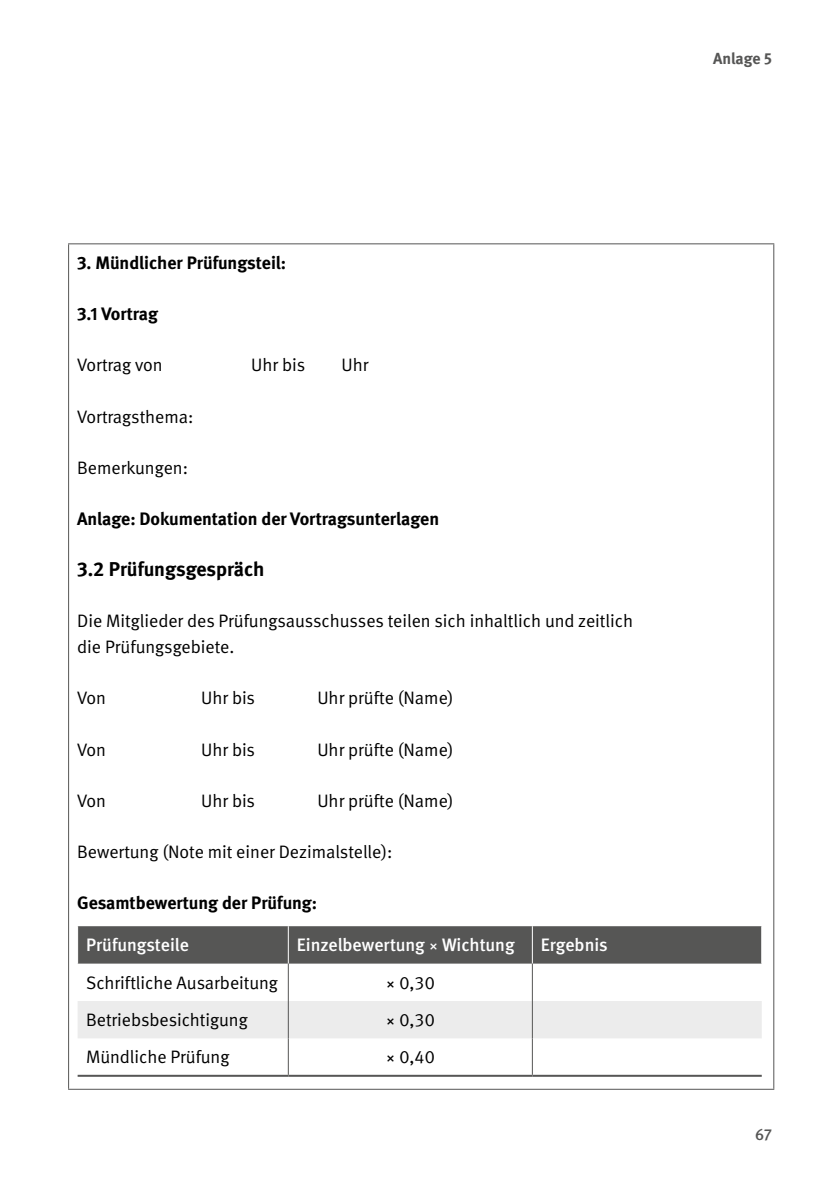
<style>
.page{position:relative;width:840px;height:1191px;background:#fff}
.page>*{position:absolute;margin:0;border:0;box-sizing:border-box;transform-origin:0 0}
.Fließtext_FT_Abstand_vor_bold{font:700 20px "DGUV Meta";letter-spacing:-.005em;color:#000}
.Fließtext_FT_Abstand_vor_und_nach{font:18px/25.6px "DGUV Meta";color:#000}
.Fließtext_FT_Abstand_vor_bold-2{font:700 18px "DGUV Meta";color:#000}
.Tabellen_und_Graphen_TI{font:18px "DGUV Meta";color:#000}
.Tabellen_und_Graphen_TK{font:500 18px "DGUV Meta";color:#fff}
.t1{font:700 16px "DGUV Meta";letter-spacing:-.005em;color:#565655}
.t2{font:500 16px "DGUV Meta";color:#565655}
.s1{font-weight:400}
</style>
<div class="page">
<hr style="left:68px;top:243px;width:705px;height:1px;background:#565655">
<hr style="left:68px;top:244px;width:1px;height:844px;background:#565655">
<hr style="left:772px;top:244px;width:1px;height:844px;background:#565655">
<hr style="left:68px;top:1088px;width:705px;height:1px;background:#565655">
<div style="left:78px;top:926px;width:682px;height:37px;background:#565655"></div>
<div style="left:78px;top:1001px;width:683px;height:37px;background:#ececec"></div>
<hr style="left:288px;top:926px;width:1px;height:37px;background:#fff">
<hr style="left:531px;top:926px;width:1px;height:37px;background:#fff">
<hr style="left:288px;top:963px;width:1px;height:38px;background:#565655">
<hr style="left:531px;top:963px;width:1px;height:38px;background:#565655">
<hr style="left:288px;top:1001px;width:1px;height:37px;background:#565655">
<hr style="left:531px;top:1001px;width:1px;height:37px;background:#565655">
<hr style="left:288px;top:1038px;width:1px;height:36px;background:#565655">
<hr style="left:531px;top:1038px;width:1px;height:36px;background:#565655">
<hr style="left:78px;top:1074px;width:210px;height:2px;background:#565655">
<hr style="left:288px;top:1074px;width:244px;height:2px;background:#565655">
<hr style="left:532px;top:1074px;width:229px;height:2px;background:#565655">
<p class="Fließtext_FT_Abstand_vor_bold-2" style="left:77px;top:252px;width:210px">3. Mündlicher Prüfungsteil:</p>
<p class="Fließtext_FT_Abstand_vor_bold-2" style="left:77px;top:303px;width:82px">3.1 Vortrag</p>
<p class="Fließtext_FT_Abstand_vor_und_nach" style="left:77px;top:353px;width:87px">Vortrag von</p>
<p class="Fließtext_FT_Abstand_vor_und_nach" style="left:251px;top:353px;width:55px">Uhr bis</p>
<p class="Fließtext_FT_Abstand_vor_und_nach" style="left:341px;top:353px;width:28px">Uhr</p>
<p class="Fließtext_FT_Abstand_vor_und_nach" style="left:77px;top:404px;width:118px">Vortragsthema:</p>
<p class="Fließtext_FT_Abstand_vor_und_nach" style="left:77px;top:455px;width:112px">Bemerkungen:</p>
<p class="Fließtext_FT_Abstand_vor_bold-2" style="left:77px;top:508px;width:363px">Anlage: Dokumentation der Vortragsunterlagen</p>
<p class="Fließtext_FT_Abstand_vor_bold" style="left:77px;top:557px;width:189px">3.2 Prüfungsgespräch</p>
<p class="Fließtext_FT_Abstand_vor_und_nach" style="left:77px;top:609px;width:557px">Die Mitglieder des Prüfungsausschusses teilen sich inhaltlich und zeitlich die Prüfungsgebiete.</p>
<p class="Fließtext_FT_Abstand_vor_und_nach" style="left:77px;top:685px;width:30px">Von</p>
<p class="Fließtext_FT_Abstand_vor_und_nach" style="left:201px;top:685px;width:55px">Uhr bis</p>
<p class="Fließtext_FT_Abstand_vor_und_nach" style="left:317px;top:685px;width:138px">Uhr prüfte (Name)</p>
<p class="Fließtext_FT_Abstand_vor_und_nach" style="left:77px;top:737px;width:30px">Von</p>
<p class="Fließtext_FT_Abstand_vor_und_nach" style="left:201px;top:737px;width:55px">Uhr bis</p>
<p class="Fließtext_FT_Abstand_vor_und_nach" style="left:317px;top:737px;width:138px">Uhr prüfte (Name)</p>
<p class="Fließtext_FT_Abstand_vor_und_nach" style="left:77px;top:788px;width:30px">Von</p>
<p class="Fließtext_FT_Abstand_vor_und_nach" style="left:201px;top:788px;width:55px">Uhr bis</p>
<p class="Fließtext_FT_Abstand_vor_und_nach" style="left:317px;top:788px;width:138px">Uhr prüfte (Name)</p>
<p class="Fließtext_FT_Abstand_vor_und_nach" style="left:77px;top:839px;width:316px">Bewertung (Note mit einer Dezimalstelle):</p>
<p class="Fließtext_FT_Abstand_vor_bold-2" style="left:77px;top:892px;width:241px">Gesamtbewertung der Prüfung:</p>
<p class="Tabellen_und_Graphen_TK" style="left:86px;top:934px;width:104px">Prüfungsteile</p>
<p class="Tabellen_und_Graphen_TK" style="left:297px;top:934px;width:219px">Einzelbewertung <span class="s1">×</span> Wichtung</p>
<p class="Tabellen_und_Graphen_TK" style="left:540px;top:934px;width:68px">Ergebnis</p>
<p class="Tabellen_und_Graphen_TI" style="left:86px;top:972px;width:193px">Schriftliche Ausarbeitung</p>
<p class="Tabellen_und_Graphen_TI" style="left:386px;top:972px;width:50px">× 0,30</p>
<p class="Tabellen_und_Graphen_TI" style="left:86px;top:1009px;width:163px">Betriebsbesichtigung</p>
<p class="Tabellen_und_Graphen_TI" style="left:386px;top:1009px;width:50px">× 0,30</p>
<p class="Tabellen_und_Graphen_TI" style="left:86px;top:1046px;width:145px">Mündliche Prüfung</p>
<p class="Tabellen_und_Graphen_TI" style="left:386px;top:1046px;width:50px">× 0,40</p>
<p class="t1" style="left:712px;top:49px;width:60px">Anlage 5</p>
<p class="t2" style="left:754px;top:1124px;width:18px">67</p>
</div>
